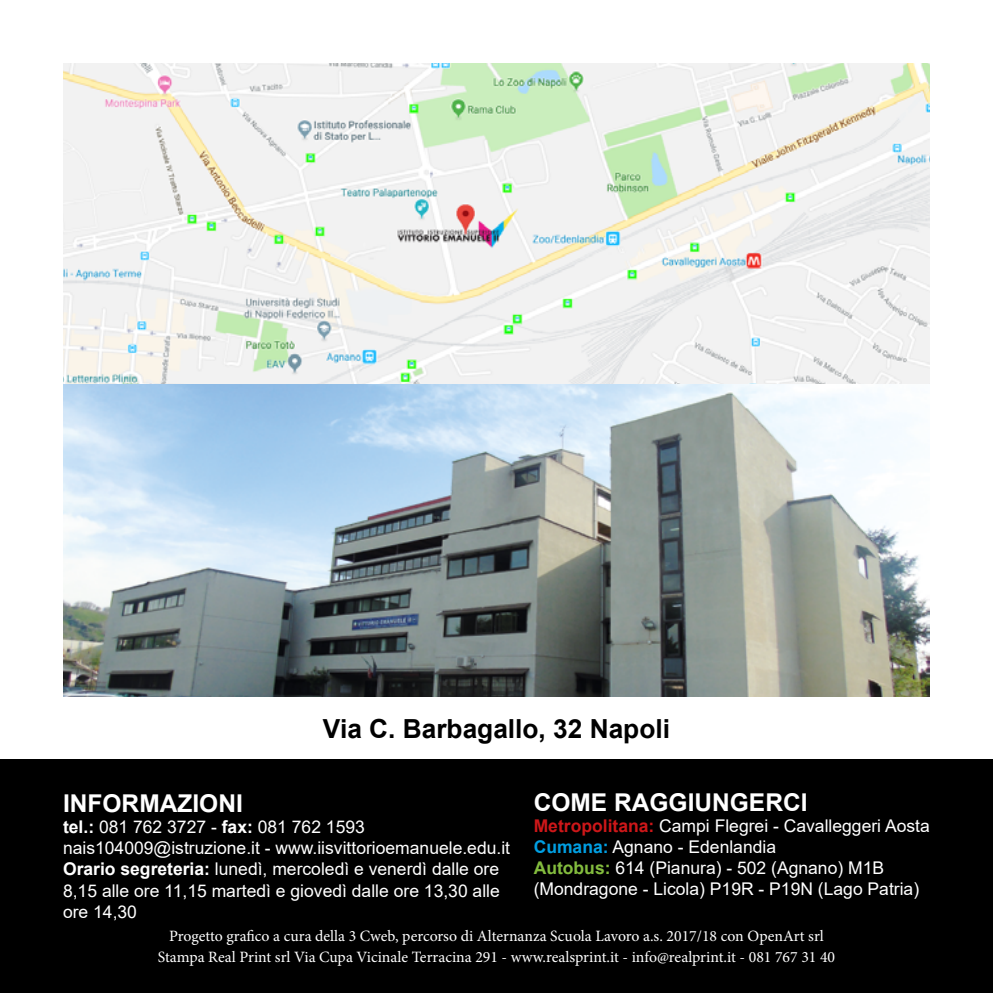
<style>
.page{position:relative;width:993px;height:993px;background:#fff}
.page>*{position:absolute;margin:0;border:0;box-sizing:border-box;transform-origin:0 0}
.t1{font:700 26.25px "Arial";color:#000}
.t2{font:700 24.5px "Arial";color:#fff}
.t3{font:17.5px/21px "Arial";color:#fff}
.t4{font:15.75px "Minion Pro";color:#fff}
.s1{font-weight:700}
.s2{font-weight:700;color:#cd1719}
.s3{font-weight:700;color:#009fe3}
.s4{font-weight:700;color:#83bc3e}
</style>
<div class="page">
<img style="left:63px;top:63px;width:866px;height:321px">
<div style="left:0;top:759px;width:992px;height:233px;background:#000"></div>
<img style="left:63px;top:384px;width:866px;height:312px">
<h1 class="t1" style="left:323px;top:710px;width:348px">Via C. Barbagallo, 32 Napoli</h1>
<h2 class="t2" style="left:63px;top:786px;width:181px">INFORMAZIONI</h2>
<p class="t3" style="left:63px;top:816px;width:448px"><span class="s1">tel.:</span> 081 762 3727 - <span class="s1">fax:</span> 081 762 1593 nais104009@istruzione.it - www.iisvittorioemanuele.edu.it <span class="s1">Orario segreteria:</span> lunedì, mercoledì e venerdì dalle ore 8,15 alle ore 11,15 martedì e giovedì dalle ore 13,30 alle ore 14,30</p>
<h2 class="t2" style="left:533px;top:784px;width:275px">COME RAGGIUNGERCI</h2>
<p class="t3" style="left:533px;top:814px;width:397px"><span class="s2">Metropolitana:</span> Campi Flegrei - Cavalleggeri Aosta <span class="s3">Cumana:</span> Agnano - Edenlandia<br><span class="s4">Autobus:</span> 614 (Pianura) - 502 (Agnano) M1B (Mondragone - Licola) P19R - P19N (Lago Patria)</p>
<p class="t4" style="left:169px;top:925px;width:656px">Progetto grafico a cura della 3 Cweb, percorso di Alternanza Scuola Lavoro a.s. 2017/18 con OpenArt srl</p>
<p class="t4" style="left:158px;top:946px;width:678px">Stampa Real Print srl Via Cupa Vicinale Terracina 291 - www.realsprint.it - info@realprint.it - 081 767 31 40</p>
</div>
